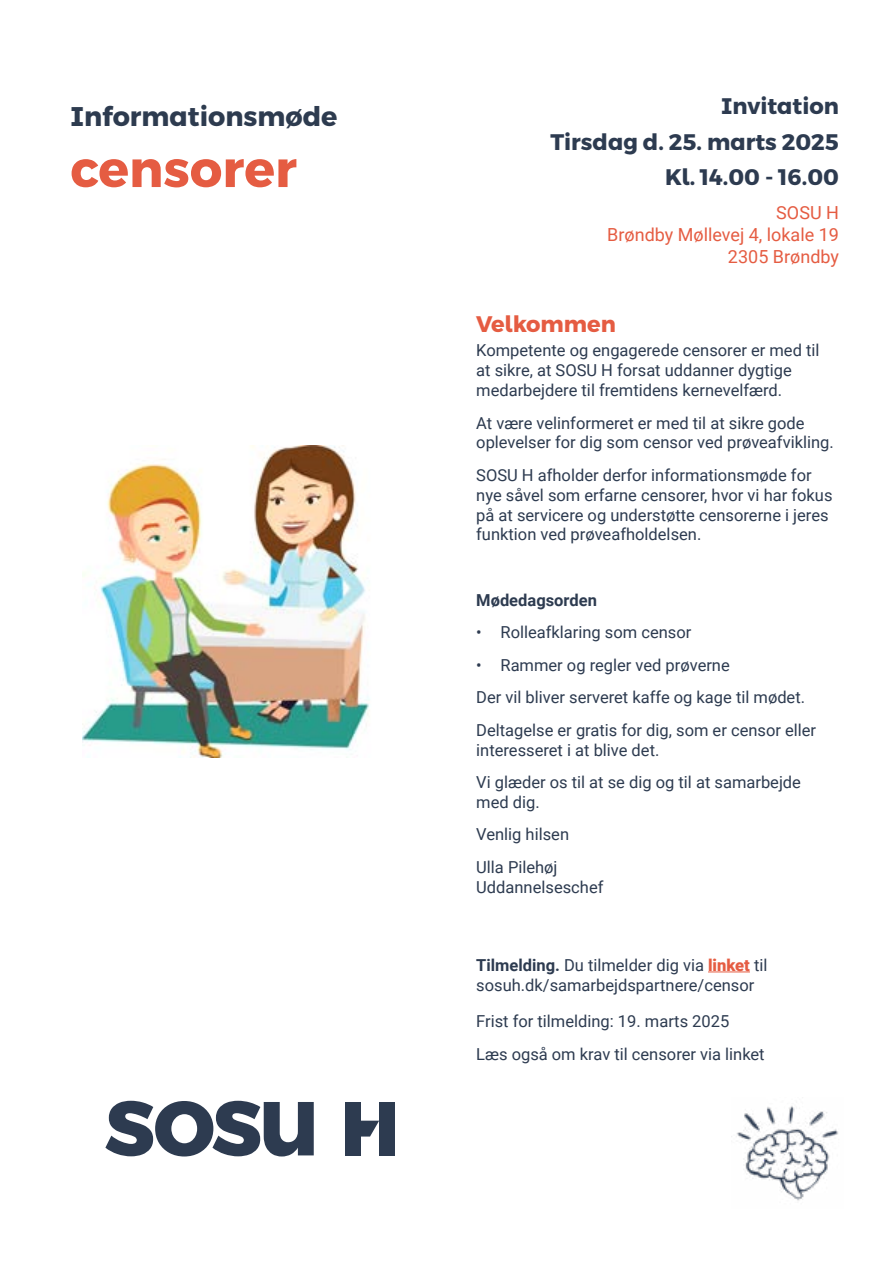
<style>
.page{position:relative;width:893px;height:1263px;background:#fff}
.page>*{position:absolute;margin:0;border:0;box-sizing:border-box;transform-origin:0 0}
.t1{font:700 51px "Montserrat H";color:#e55c42}
.t2{font:700 27px "Montserrat H";color:#2d3b4f}
.t3{font:700 22.5px/35.5px "Montserrat H";color:#2d3b50;text-align:right}
.t4{font:700 22.5px "Montserrat H";color:#e55c42}
.t5{font:18px/21.6px "Roboto";color:#e55c42;text-align:right}
.t6{font:16.5px/19.8px "Roboto";color:#2d3b50}
.t7{font:700 16.5px "Roboto";color:#2d3b50}
.s1{font-weight:700}
.s2{font-weight:900;color:#e55c42}
</style>
<div class="page">
<svg style="left:361px;top:1121px;width:18px;height:15px"></svg>
<div style="left:345px;top:1102px;width:16px;height:53px;background:#2d3b50"></div>
<div style="left:379px;top:1102px;width:16px;height:53px;background:#2d3b50"></div>
<svg style="left:105px;top:1101px;width:209px;height:55px"></svg>
<hr style="left:708px;top:971px;width:42px;height:1px;background:#e55c42">
<img style="left:736px;top:1106px;width:102px;height:95px">
<img style="left:83px;top:446px;width:287px;height:311px">
<h2 class="t2" style="left:70px;top:95px;width:269px">Informationsmøde</h2>
<h1 class="t1" style="left:70px;top:128px;width:228px">censorer</h1>
<h3 class="t3" style="left:550px;top:88px;width:290px">Invitation<br>Tirsdag d. 25. marts 2025<br>Kl. 14.00 - 16.00</h3>
<p class="t5" style="left:607px;top:202px;width:233px">SOSU H<br>Brøndby Møllevej 4, lokale 19<br>2305 Brøndby</p>
<h3 class="t4" style="left:476px;top:306px;width:141px">Velkommen</h3>
<p class="t6" style="left:476px;top:340px;width:345px">Kompetente og engagerede censorer er med til at sikre, at SOSU H forsat uddanner dygtige medarbejdere til fremtidens kernevelfærd.</p>
<p class="t6" style="left:476px;top:412px;width:359px">At være velinformeret er med til at sikre gode oplevelser for dig som censor ved prøveafvikling.</p>
<p class="t6" style="left:476px;top:465px;width:358px">SOSU H afholder derfor informationsmøde for nye såvel som erfarne censorer, hvor vi har fokus på at servicere og understøtte censorerne i jeres funktion ved prøveafholdelsen.</p>
<p class="t7" style="left:476px;top:588px;width:122px">Mødedagsorden</p>
<p class="t6" style="left:476px;top:622px;width:217px">• Rolleafklaring som censor</p>
<p class="t6" style="left:476px;top:648px;width:341px;line-height:32.5px">• Rammer og regler ved prøverne<br>Der vil bliver serveret kaffe og kage til mødet.<br>Deltagelse er gratis for dig, som er censor eller</p>
<p class="t6" style="left:476px;top:733px;width:326px;line-height:32.5px">interesseret i at blive det.<br>Vi glæder os til at se dig og til at samarbejde</p>
<p class="t6" style="left:476px;top:785px;width:94px;line-height:32.5px">med dig.<br>Venlig hilsen<br>Ulla Pilehøj</p>
<p class="t6" style="left:476px;top:876px;width:129px">Uddannelseschef</p>
<p class="t6" style="left:476px;top:954px;width:293px"><span class="s1">Tilmelding.</span> Du tilmelder dig via <span class="s2">linket</span> til sosuh.dk/samarbejdspartnere/censor</p>
<p class="t6" style="left:476px;top:1004px;width:290px;line-height:32.5px">Frist for tilmelding: 19. marts 2025<br>Læs også om krav til censorer via linket</p>
</div>
